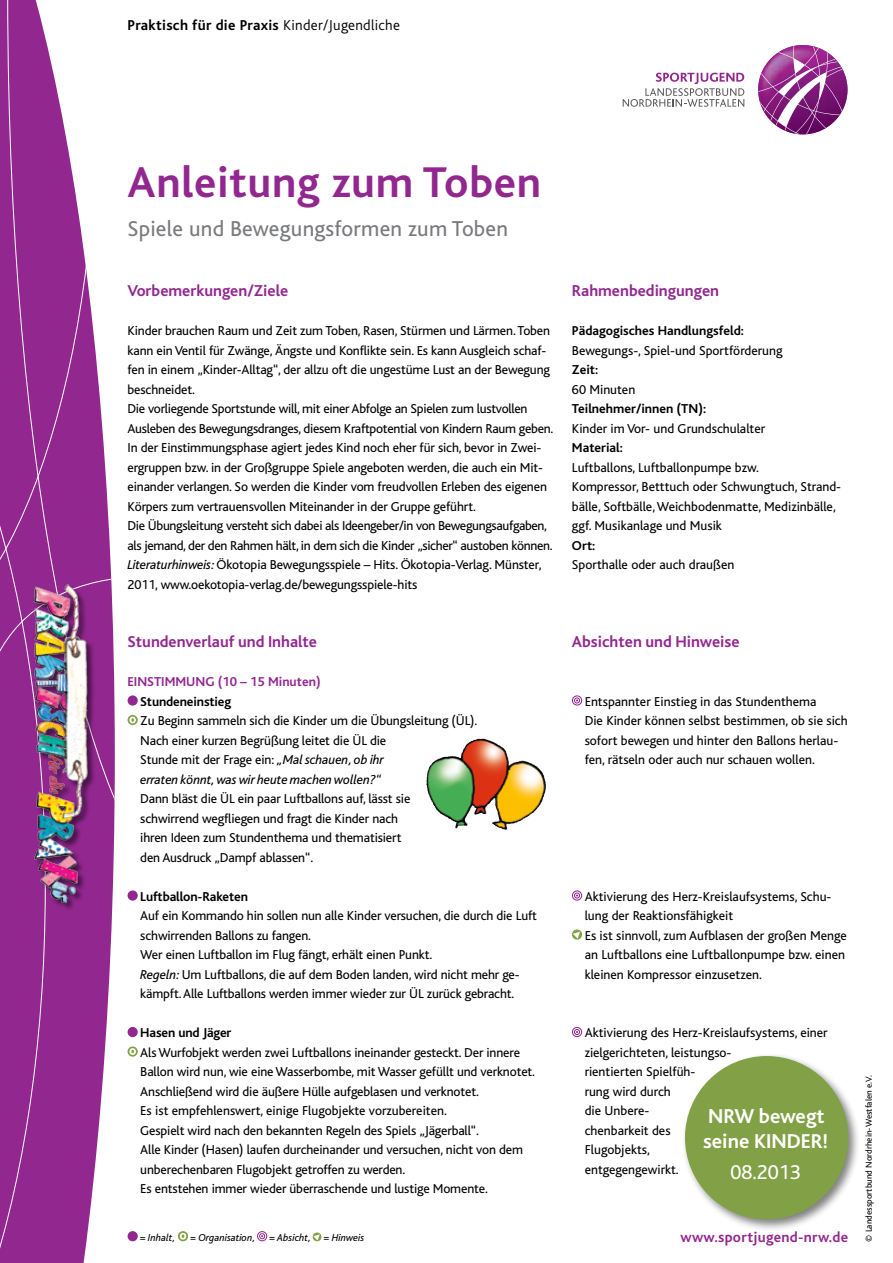
<style>
.page{position:relative;width:893px;height:1263px;background:#fff}
.page>*{position:absolute;margin:0;border:0;box-sizing:border-box;transform-origin:0 0}
.t1{font:700 45px "Bliss";letter-spacing:.015em;color:#92278f}
.t2{font:22.5px "Bliss";letter-spacing:.01em;color:#797a7d}
.t3{font:700 21px/25.2px "Bliss";color:#fff}
.t4{font:21px "Bliss";color:#fff}
.t5{font:700 16.5px "Bliss";color:#92278f}
.t6{font:700 15px "Bliss";letter-spacing:.02em;color:#000}
.t7{font:700 15px "Bliss";letter-spacing:.02em;color:#92278f}
.t8{font:13.5px/19.5px "Bliss";letter-spacing:-.01em;color:#000}
.t9{font:700 13.5px "Bliss";letter-spacing:-.01em;color:#000}
.t10{font:700 13.5px "Bliss";color:#92278f}
.t11{font:italic 10.5px "Bliss";color:#000}
.t12{font:9px "Bliss";color:#000}
.s1{font-weight:300}
.s2{font-style:italic}
</style>
<div class="page">
<svg style="left:0;top:0;width:90px;height:301px"></svg>
<svg style="left:0;top:301px;width:115px;height:962px;background:#9e409c"></svg>
<div style="left:35px;top:585px;width:61px;height:324px;background:#000;opacity:.5"></div>
<img style="left:26px;top:574px;width:62px;height:335px">
<div style="left:128px;top:695px;width:10px;height:11px;background:#92278f;border-radius:50%"></div>
<svg style="left:128px;top:715px;width:10px;height:10px"></svg>
<svg style="left:129px;top:717px;width:7px;height:6px"></svg>
<div style="left:128px;top:890px;width:10px;height:11px;background:#92278f;border-radius:50%"></div>
<div style="left:128px;top:1027px;width:10px;height:10px;background:#92278f;border-radius:50%"></div>
<svg style="left:128px;top:1046px;width:10px;height:11px"></svg>
<svg style="left:129px;top:1048px;width:7px;height:7px"></svg>
<div style="left:128px;top:1231px;width:10px;height:10px;background:#92278f;border-radius:50%"></div>
<svg style="left:178px;top:1231px;width:10px;height:10px"></svg>
<svg style="left:180px;top:1233px;width:6px;height:6px"></svg>
<svg style="left:257px;top:1231px;width:10px;height:10px"></svg>
<svg style="left:312px;top:1232px;width:10px;height:10px"></svg>
<svg style="left:572px;top:695px;width:10px;height:11px"></svg>
<svg style="left:572px;top:890px;width:10px;height:11px"></svg>
<svg style="left:572px;top:929px;width:11px;height:11px"></svg>
<svg style="left:572px;top:1027px;width:10px;height:10px"></svg>
<svg style="left:623px;top:73px;width:121px;height:34px"></svg>
<svg style="left:758px;top:45px;width:85px;height:89px"></svg>
<div style="left:681px;top:1052px;width:180px;height:180px;background:#000;opacity:.5"></div>
<div style="left:686px;top:1057px;width:161px;height:161px;background:#82a146;border-radius:50%"></div>
<img style="left:426px;top:739px;width:63px;height:89px">
<p class="t6" style="left:128px;top:18px;width:274px">Praktisch für die Praxis <span class="s1">Kinder/Jugendliche</span></p>
<h1 class="t1" style="left:128px;top:159px;width:415px">Anleitung zum Toben</h1>
<h2 class="t2" style="left:128px;top:217px;width:382px">Spiele und Bewegungsformen zum Toben</h2>
<p class="t5" style="left:128px;top:282px;width:162px">Vorbemerkungen/Ziele</p>
<p class="t8" style="left:128px;top:321px;width:427px">Kinder brauchen Raum und Zeit zum Toben, Rasen, Stürmen und Lärmen. Toben kann ein Ventil für Zwänge, Ängste und Konflikte sein. Es kann Ausgleich schaf&shy;fen in einem „Kinder-Alltag“, der allzu oft die ungestüme Lust an der Bewegung beschneidet.<br>Die vorliegende Sportstunde will, mit einer Abfolge an Spielen zum lustvollen Ausleben des Bewegungsdranges, diesem Kraftpotential von Kindern Raum geben.<br>In der Einstimmungsphase agiert jedes Kind noch eher für sich, bevor in Zwei&shy;ergruppen bzw. in der Großgruppe Spiele angeboten werden, die auch ein Mit&shy;einander verlangen. So werden die Kinder vom freudvollen Erleben des eigenen Körpers zum vertrauensvollen Miteinander in der Gruppe geführt.<br>Die Übungsleitung versteht sich dabei als Ideengeber/in von Bewegungsaufgaben, als jemand, der den Rahmen hält, in dem sich die Kinder „sicher“ austoben können.<br><span class="s2">Literaturhinweis:</span> Ökotopia Bewegungsspiele – Hits. Ökotopia-Verlag. Münster, 2011, www.oekotopia-verlag.de/bewegungsspiele-hits</p>
<p class="t5" style="left:128px;top:633px;width:191px">Stundenverlauf und Inhalte</p>
<p class="t10" style="left:128px;top:675px;width:195px">EINSTIMMUNG (10 – 15 Minuten)</p>
<p class="t9" style="left:140px;top:694px;width:93px">Stundeneinstieg</p>
<p class="t8" style="left:140px;top:711px;width:338px">Zu Beginn sammeln sich die Kinder um die Übungsleitung (ÜL).<br>Nach einer kurzen Begrüßung leitet die ÜL die<br>Stunde mit der Frage ein: <span class="s2">„Mal schauen, ob ihr<br>erraten könnt, was wir heute machen wollen?“</span></p>
<p class="t8" style="left:140px;top:789px;width:272px">Dann bläst die ÜL ein paar Luftballons auf, lässt sie schwirrend wegfliegen und fragt die Kinder nach ihren Ideen zum Stundenthema und thematisiert den Ausdruck „Dampf ablassen“.</p>
<p class="t9" style="left:140px;top:889px;width:109px">Luftballon-Raketen</p>
<p class="t8" style="left:140px;top:906px;width:398px">Auf ein Kommando hin sollen nun alle Kinder versuchen, die durch die Luft schwirrenden Ballons zu fangen.<br>Wer einen Luftballon im Flug fängt, erhält einen Punkt.<br><span class="s2">Regeln:</span> Um Luftballons, die auf dem Boden landen, wird nicht mehr ge&shy;kämpft. Alle Luftballons werden immer wieder zur ÜL zurück gebracht.</p>
<p class="t9" style="left:140px;top:1026px;width:93px">Hasen und Jäger</p>
<p class="t8" style="left:140px;top:1043px;width:396px">Als Wurfobjekt werden zwei Luftballons ineinander gesteckt. Der innere Ballon wird nun, wie eine Wasserbombe, mit Wasser gefüllt und verknotet.<br>Anschließend wird die äußere Hülle aufgeblasen und verknotet.<br>Es ist empfehlenswert, einige Flugobjekte vorzubereiten.<br>Gespielt wird nach den bekannten Regeln des Spiels „Jägerball“.<br>Alle Kinder (Hasen) laufen durcheinander und versuchen, nicht von dem unberechenbaren Flugobjekt getroffen zu werden.<br>Es entstehen immer wieder überraschende und lustige Momente.</p>
<p class="t11" style="left:140px;top:1232px;width:37px">= Inhalt,</p>
<p class="t11" style="left:190px;top:1232px;width:67px">= Organisation,</p>
<p class="t11" style="left:269px;top:1232px;width:96px">= Absicht, = Hinweis</p>
<p class="t5" style="left:572px;top:282px;width:149px">Rahmenbedingungen</p>
<p class="t9" style="left:572px;top:324px;width:174px">Pädagogisches Handlungsfeld:</p>
<p class="t8" style="left:572px;top:341px;width:212px">Bewegungs-, Spiel-und Sportförderung</p>
<p class="t9" style="left:572px;top:363px;width:28px">Zeit:</p>
<p class="t8" style="left:572px;top:380px;width:65px">60 Minuten</p>
<p class="t9" style="left:572px;top:402px;width:136px">Teilnehmer/innen (TN):</p>
<p class="t8" style="left:572px;top:419px;width:195px">Kinder im Vor- und Grundschulalter</p>
<p class="t9" style="left:572px;top:441px;width:53px">Material:</p>
<p class="t8" style="left:572px;top:458px;width:271px">Luftballons, Luftballonpumpe bzw.<br>Kompressor, Betttuch oder Schwungtuch, Strand&shy;bälle, Softbälle, Weichbodenmatte, Medizinbälle, ggf. Musikanlage und Musik</p>
<p class="t9" style="left:572px;top:538px;width:25px">Ort:</p>
<p class="t8" style="left:572px;top:555px;width:164px">Sporthalle oder auch draußen</p>
<p class="t5" style="left:572px;top:633px;width:169px">Absichten und Hinweise</p>
<p class="t8" style="left:585px;top:692px;width:265px">Entspannter Einstieg in das Stundenthema<br>Die Kinder können selbst bestimmen, ob sie sich sofort bewegen und hinter den Ballons herlau&shy;fen, rätseln oder auch nur schauen wollen.</p>
<p class="t8" style="left:585px;top:887px;width:264px">Aktivierung des Herz-Kreislaufsystems, Schu&shy;lung der Reaktionsfähigkeit<br>Es ist sinnvoll, zum Aufblasen der großen Menge an Luftballons eine Luftballonpumpe bzw. einen kleinen Kompressor einzusetzen.</p>
<p class="t8" style="left:585px;top:1023px;width:245px">Aktivierung des Herz-Kreislaufsystems, einer zielgerichteten, leistungso-<br>rientierten Spielfüh-<br>rung wird durch<br>die Unbere-<br>chenbarkeit des<br>Flugobjekts,<br>entgegengewirkt.</p>
<h3 class="t3" style="left:703px;top:1104px;width:127px">NRW bewegt seine KINDER!</h3>
<h3 class="t4" style="left:730px;top:1161px;width:72px">08.2013</h3>
<p class="t7" style="left:680px;top:1229px;width:169px">www.sportjugend-nrw.de</p>
<p class="t12" style="left:864px;top:1242px;width:168px;rotate:-90deg">© Landessportbund Nordrhein-Westfalen e.V.</p>
</div>
